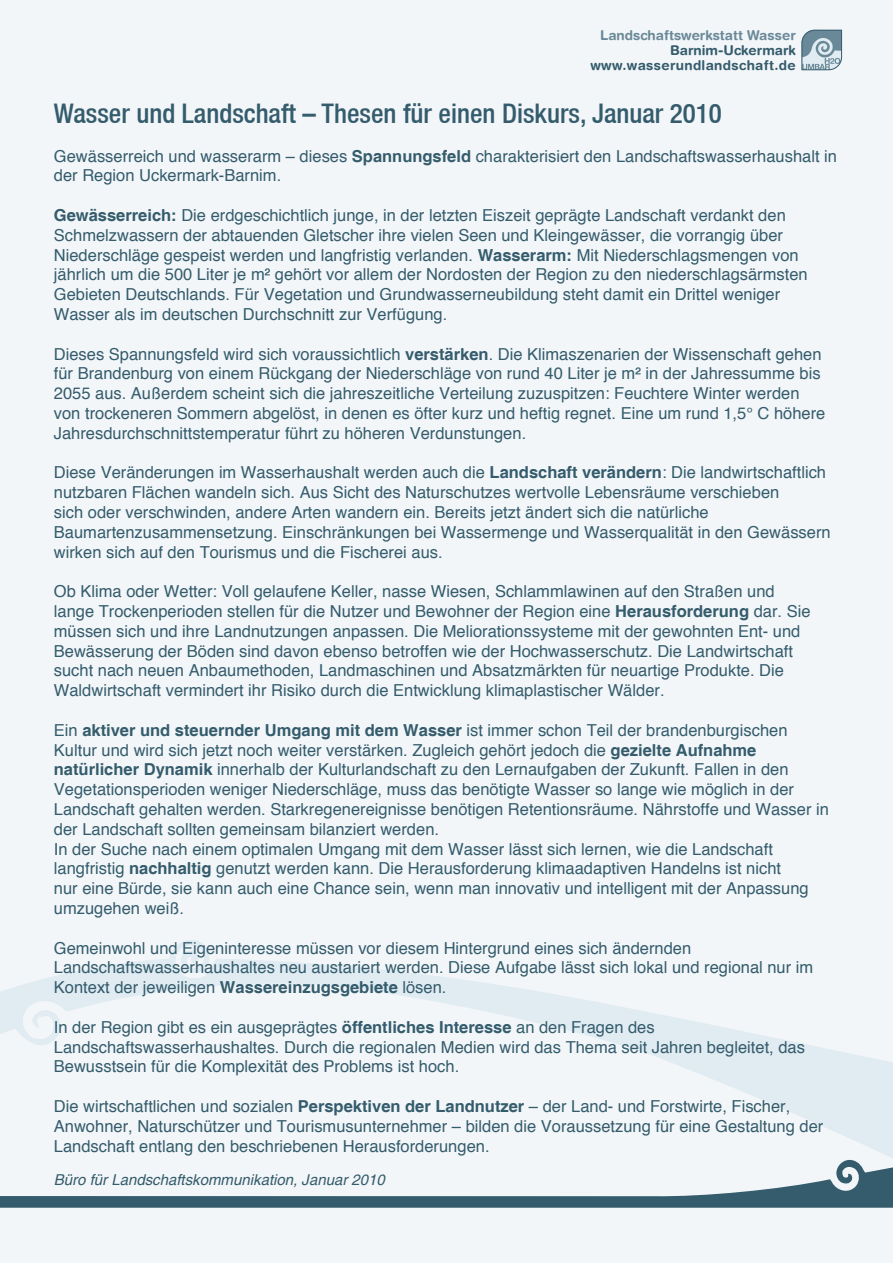
<style>
.page{position:relative;width:893px;height:1263px;background:#f3f6f9}
.page>*{position:absolute;margin:0;border:0;box-sizing:border-box;transform-origin:0 0}
.t1{font:500 condensed 27px "Helvetica Neue";color:#345c6c}
.t2{font:16.5px/19.8px "Helvetica";color:#345c6c}
.t3{font:italic 15px "Helvetica";color:#345c6c}
.t4{font:700 13.5px/15px "Helvetica Rounded";letter-spacing:.025em;color:#345c6c;text-align:right}
.t5{font:700 13.5px "Helvetica Rounded";color:#6a8998}
.s1{font-weight:700}
</style>
<div class="page">
<svg style="left:0;top:940px;width:893px;height:214px"></svg>
<svg style="left:0;top:1154px;width:893px;height:54px"></svg>
<svg style="left:801px;top:29px;width:41px;height:42px"></svg>
<p class="t5" style="left:600px;top:27px;width:197px">Landschaftswerkstatt Wasser</p>
<p class="t4" style="left:590px;top:42px;width:207px">Barnim-Uckermark www.wasserundlandschaft.de</p>
<h1 class="t1" style="left:54px;top:98px;width:669px">Wasser und Landschaft – Thesen für einen Diskurs, Januar 2010</h1>
<p class="t2" style="left:54px;top:145px;width:785px">Gewässerreich und wasserarm – dieses <span class="s1">Spannungsfeld</span> charakterisiert den Landschaftswasserhaushalt in der Region Uckermark-Barnim.</p>
<p class="t2" style="left:54px;top:205px;width:755px"><span class="s1">Gewässerreich:</span> Die erdgeschichtlich junge, in der letzten Eiszeit geprägte Landschaft verdankt den Schmelzwassern der abtauenden Gletscher ihre vielen Seen und Kleingewässer, die vorrangig über Niederschläge gespeist werden und langfristig verlanden. <span class="s1">Wasserarm:</span> Mit Niederschlagsmengen von jährlich um die 500 Liter je m² gehört vor allem der Nordosten der Region zu den niederschlagsärmsten Gebieten Deutschlands. Für Vegetation und Grundwasserneubildung steht damit ein Drittel weniger Wasser als im deutschen Durchschnitt zur Verfügung.</p>
<p class="t2" style="left:54px;top:343px;width:773px">Dieses Spannungsfeld wird sich voraussichtlich <span class="s1">verstärken</span>. Die Klimaszenarien der Wissenschaft gehen für Brandenburg von einem Rückgang der Niederschläge von rund 40 Liter je m² in der Jahressumme bis 2055 aus. Außerdem scheint sich die jahreszeitliche Verteilung zuzuspitzen: Feuchtere Winter werden von trockeneren Sommern abgelöst, in denen es öfter kurz und heftig regnet. Eine um rund 1,5° C höhere Jahresdurchschnittstemperatur führt zu höheren Verdunstungen.</p>
<p class="t2" style="left:54px;top:462px;width:778px">Diese Veränderungen im Wasserhaushalt werden auch die <span class="s1">Landschaft verändern</span>: Die landwirtschaftlich nutzbaren Flächen wandeln sich. Aus Sicht des Naturschutzes wertvolle Lebensräume verschieben<br>sich oder verschwinden, andere Arten wandern ein. Bereits jetzt ändert sich die natürliche Baumartenzusammensetzung. Einschränkungen bei Wassermenge und Wasserqualität in den Gewässern wirken sich auf den Tourismus und die Fischerei aus.</p>
<p class="t2" style="left:54px;top:581px;width:758px">Ob Klima oder Wetter: Voll gelaufene Keller, nasse Wiesen, Schlammlawinen auf den Straßen und lange Trockenperioden stellen für die Nutzer und Bewohner der Region eine <span class="s1">Herausforderung</span> dar. Sie müssen sich und ihre Landnutzungen anpassen. Die Meliorationssysteme mit der gewohnten Ent- und Bewässerung der Böden sind davon ebenso betroffen wie der Hochwasserschutz. Die Landwirtschaft sucht nach neuen Anbaumethoden, Landmaschinen und Absatzmärkten für neuartige Produkte. Die Waldwirtschaft vermindert ihr Risiko durch die Entwicklung klimaplastischer Wälder.</p>
<p class="t2" style="left:54px;top:720px;width:776px">Ein <span class="s1">aktiver und steuernder Umgang mit dem Wasser</span> ist immer schon Teil der brandenburgischen Kultur und wird sich jetzt noch weiter verstärken. Zugleich gehört jedoch die <span class="s1">gezielte Aufnahme natürlicher Dynamik</span> innerhalb der Kulturlandschaft zu den Lernaufgaben der Zukunft. Fallen in den Vegetationsperioden weniger Niederschläge, muss das benötigte Wasser so lange wie möglich in der Landschaft gehalten werden. Starkregenereignisse benötigen Retentionsräume. Nährstoffe und Wasser in der Landschaft sollten gemeinsam bilanziert werden.<br>In der Suche nach einem optimalen Umgang mit dem Wasser lässt sich lernen, wie die Landschaft langfristig <span class="s1">nachhaltig</span> genutzt werden kann. Die Herausforderung klimaadaptiven Handelns ist nicht<br>nur eine Bürde, sie kann auch eine Chance sein, wenn man innovativ und intelligent mit der Anpassung umzugehen weiß.</p>
<p class="t2" style="left:54px;top:937px;width:761px">Gemeinwohl und Eigeninteresse müssen vor diesem Hintergrund eines sich ändernden<br>Landschaftswasserhaushaltes neu austariert werden. Diese Aufgabe lässt sich lokal und regional nur im<br>Kontext der jeweiligen <span class="s1">Wassereinzugsgebiete</span> lösen.</p>
<p class="t2" style="left:54px;top:1017px;width:753px">In der Region gibt es ein ausgeprägtes <span class="s1">öffentliches Interesse</span> an den Fragen des<br>Landschaftswasserhaushaltes. Durch die regionalen Medien wird das Thema seit Jahren begleitet, das<br>Bewusstsein für die Komplexität des Problems ist hoch.</p>
<p class="t2" style="left:54px;top:1096px;width:771px">Die wirtschaftlichen und sozialen <span class="s1">Perspektiven der Landnutzer</span> – der Land- und Forstwirte, Fischer,<br>Anwohner, Naturschützer und Tourismusunternehmer – bilden die Voraussetzung für eine Gestaltung der<br>Landschaft entlang den beschriebenen Herausforderungen.</p>
<p class="t3" style="left:54px;top:1171px;width:332px">Büro für Landschaftskommunikation, Januar 2010</p>
</div>
